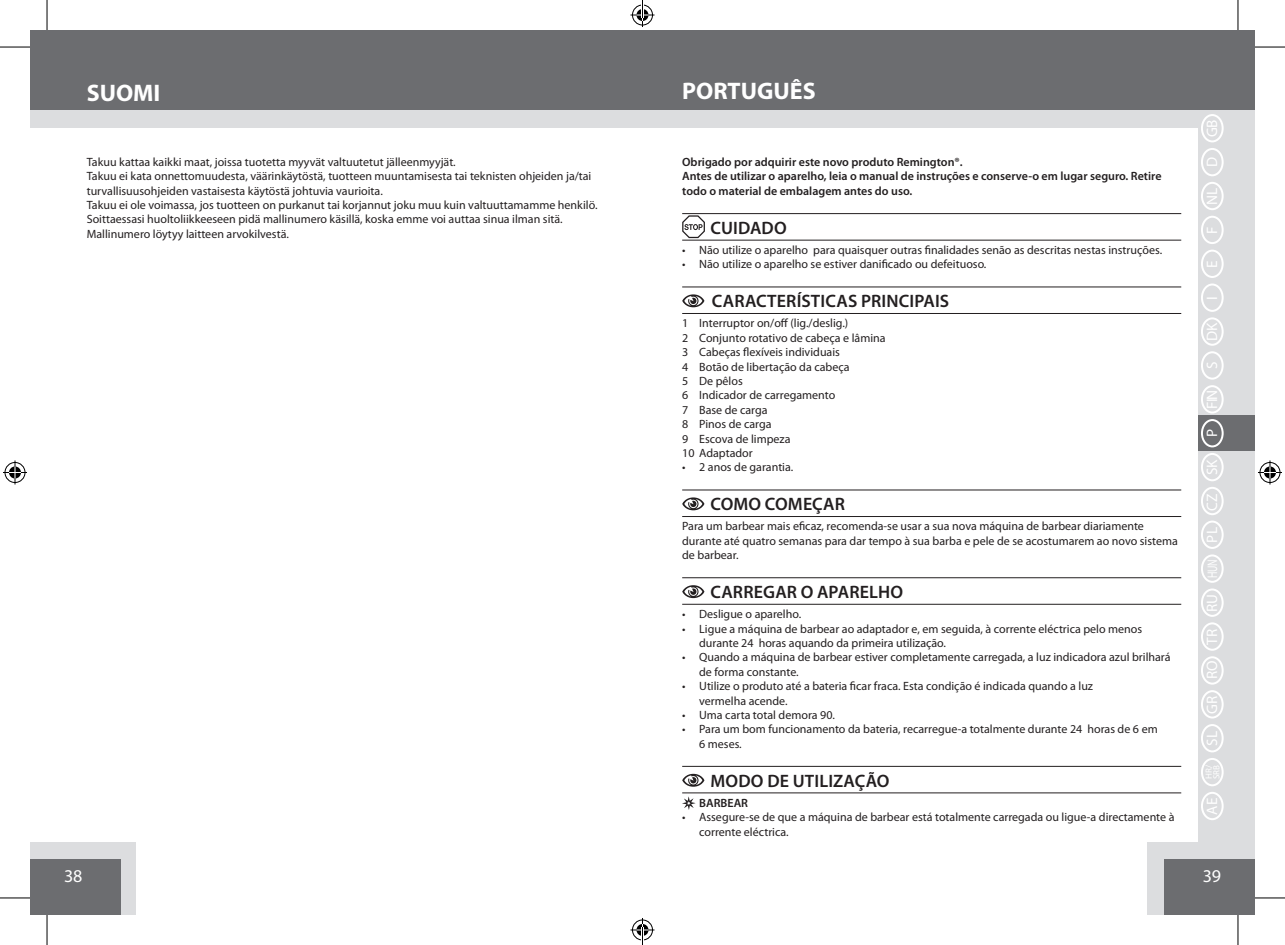
<style>
.page{position:relative;width:1285px;height:945px;background:#fff}
.page>*{position:absolute;margin:0;border:0;box-sizing:border-box;transform-origin:0 0}
.t1{font:700 24px "Myriad Pro";color:#fff}
.t2{font:600 18px "Myriad Pro";letter-spacing:.01em;color:#231f20}
.t3{font:18px "Myriad Pro";color:#fff}
.t4{font:15.2px "Myriad Pro";color:#fff}
.t5{font:14px "Myriad Pro";color:#fff;scale:.7 1}
.t6{font:12px/14.4px "Myriad Pro";color:#231f20}
.t7{font:600 12px/14.4px "Myriad Pro";color:#231f20}
.t8{font:9px/7.4px "Myriad Pro";color:#fff}
.s1{font-size:15.2px}
</style>
<div class="page">
<div style="left:30px;top:31px;width:1225px;height:96px;background:#dcdddf"></div>
<div style="left:1147px;top:842px;width:108px;height:72px;background:#dcdddf"></div>
<div style="left:30px;top:842px;width:106px;height:72px;background:#dcdddf"></div>
<div style="left:1198px;top:31px;width:57px;height:883px;background:#dcdddf"></div>
<div style="left:642px;top:30px;width:613px;height:79px;background:#6c6d70"></div>
<div style="left:1198px;top:416px;width:57px;height:34px;background:#6c6d70"></div>
<div style="left:1164px;top:859px;width:91px;height:55px;background:#6c6d70"></div>
<div style="left:30px;top:859px;width:91px;height:55px;background:#6c6d70"></div>
<div style="left:30px;top:30px;width:612px;height:79px;background:#6c6d70"></div>
<div style="left:1201px;top:114px;width:22px;height:28px;border:2px solid #fff;border-radius:50%"></div>
<div style="left:1201px;top:148px;width:22px;height:28px;border:2px solid #fff;border-radius:50%"></div>
<div style="left:1201px;top:182px;width:22px;height:28px;border:2px solid #fff;border-radius:50%"></div>
<div style="left:1201px;top:216px;width:22px;height:28px;border:2px solid #fff;border-radius:50%"></div>
<div style="left:1201px;top:249px;width:22px;height:29px;border:2px solid #fff;border-radius:50%"></div>
<div style="left:1201px;top:283px;width:22px;height:29px;border:2px solid #fff;border-radius:50%"></div>
<div style="left:1201px;top:317px;width:22px;height:29px;border:2px solid #fff;border-radius:50%"></div>
<div style="left:1201px;top:351px;width:22px;height:28px;border:2px solid #fff;border-radius:50%"></div>
<div style="left:1201px;top:385px;width:22px;height:28px;border:2px solid #fff;border-radius:50%"></div>
<div style="left:1201px;top:419px;width:22px;height:28px;border:2px solid #fff;border-radius:50%"></div>
<div style="left:1201px;top:453px;width:22px;height:28px;border:2px solid #fff;border-radius:50%"></div>
<div style="left:1201px;top:487px;width:22px;height:28px;border:2px solid #fff;border-radius:50%"></div>
<div style="left:1201px;top:554px;width:22px;height:28px;border:2px solid #fff;border-radius:50%"></div>
<div style="left:1201px;top:520px;width:22px;height:29px;border:2px solid #fff;border-radius:50%"></div>
<div style="left:1201px;top:588px;width:22px;height:28px;border:2px solid #fff;border-radius:50%"></div>
<div style="left:1201px;top:622px;width:22px;height:28px;border:2px solid #fff;border-radius:50%"></div>
<div style="left:1201px;top:656px;width:22px;height:28px;border:2px solid #fff;border-radius:50%"></div>
<div style="left:1201px;top:690px;width:22px;height:28px;border:2px solid #fff;border-radius:50%"></div>
<div style="left:1201px;top:724px;width:22px;height:28px;border:2px solid #fff;border-radius:50%"></div>
<div style="left:1201px;top:757px;width:22px;height:29px;border:2px solid #fff;border-radius:50%"></div>
<div style="left:1201px;top:791px;width:22px;height:29px;border:2px solid #fff;border-radius:50%"></div>
<hr style="left:682px;top:213px;width:499px;height:1px;background:#231f20">
<hr style="left:682px;top:239px;width:499px;height:1px;background:#231f20">
<hr style="left:682px;top:286px;width:499px;height:1px;background:#231f20">
<hr style="left:682px;top:313px;width:499px;height:1px;background:#231f20">
<hr style="left:682px;top:489px;width:499px;height:1px;background:#231f20">
<hr style="left:682px;top:516px;width:499px;height:1px;background:#231f20">
<hr style="left:682px;top:577px;width:499px;height:1px;background:#231f20">
<hr style="left:682px;top:603px;width:499px;height:1px;background:#231f20">
<hr style="left:682px;top:765px;width:499px;height:1px;background:#231f20">
<hr style="left:682px;top:792px;width:499px;height:1px;background:#231f20">
<svg style="left:682px;top:214px;width:23px;height:25px"></svg>
<svg style="left:682px;top:294px;width:22px;height:13px"></svg>
<svg style="left:682px;top:497px;width:22px;height:13px"></svg>
<svg style="left:682px;top:585px;width:22px;height:13px"></svg>
<svg style="left:682px;top:773px;width:22px;height:13px"></svg>
<svg style="left:682px;top:796px;width:13px;height:13px"></svg>
<hr style="left:0;top:47px;width:30px;height:1px;background:#000">
<hr style="left:1255px;top:47px;width:30px;height:1px;background:#000">
<hr style="left:0;top:897px;width:30px;height:1px;background:#000">
<hr style="left:1255px;top:897px;width:30px;height:1px;background:#000">
<hr style="left:47px;top:0;width:1px;height:30px;background:#000">
<hr style="left:47px;top:914px;width:1px;height:30px;background:#000">
<hr style="left:1237px;top:0;width:1px;height:30px;background:#000">
<hr style="left:1237px;top:914px;width:1px;height:30px;background:#000">
<svg style="left:3px;top:460px;width:24px;height:24px"></svg>
<svg style="left:1258px;top:460px;width:24px;height:24px"></svg>
<svg style="left:630px;top:0;width:24px;height:27px"></svg>
<svg style="left:630px;top:918px;width:24px;height:26px"></svg>
<h1 class="t1" style="left:87px;top:79px;width:75px">SUOMI</h1>
<h1 class="t1" style="left:682px;top:77px;width:135px">PORTUGUÊS</h1>
<p class="t6" style="left:87px;top:155px;width:512px">Takuu kattaa kaikki maat, joissa tuotetta myyvät valtuutetut jälleenmyyjät.<br>Takuu ei kata onnettomuudesta, väärinkäytöstä, tuotteen muuntamisesta tai teknisten ohjeiden ja/tai turvallisuusohjeiden vastaisesta käytöstä johtuvia vaurioita.<br>Takuu ei ole voimassa, jos tuotteen on purkanut tai korjannut joku muu kuin valtuuttamamme henkilö.<br>Soittaessasi huoltoliikkeeseen pidä mallinumero käsillä, koska emme voi auttaa sinua ilman sitä.<br>Mallinumero löytyy laitteen arvokilvestä.</p>
<p class="t7" style="left:682px;top:155px;width:481px">Obrigado por adquirir este novo produto Remington®.<br>Antes de utilizar o aparelho, leia o manual de instruções e conserve-o em lugar seguro. Retire todo o material de embalagem antes do uso.</p>
<h2 class="t2" style="left:710px;top:218px;width:78px">CUIDADO</h2>
<p class="t6" style="left:682px;top:243px;width:481px">• Não utilize o aparelho para quaisquer outras finalidades senão as descritas nestas instruções.</p>
<p class="t6" style="left:682px;top:257px;width:306px">• Não utilize o aparelho se estiver danificado ou defeituoso.</p>
<h2 class="t2" style="left:712px;top:291px;width:239px">CARACTERÍSTICAS PRINCIPAIS</h2>
<p class="t6" style="left:682px;top:316px;width:205px">1 Interruptor on/off (lig./deslig.)<br>2 Conjunto rotativo de cabeça e lâmina<br>3 Cabeças flexíveis individuais<br>4 Botão de libertação da cabeça<br>5 De pêlos<br>6 Indicador de carregamento<br>7 Base de carga<br>8 Pinos de carga<br>9 Escova de limpeza<br>10 Adaptador</p>
<p class="t6" style="left:682px;top:460px;width:113px">• 2 anos de garantia.</p>
<h2 class="t2" style="left:710px;top:494px;width:136px">COMO COMEÇAR</h2>
<p class="t6" style="left:682px;top:519px;width:497px">Para um barbear mais eficaz, recomenda-se usar a sua nova máquina de barbear diariamente durante até quatro semanas para dar tempo à sua barba e pele de se acostumarem ao novo sistema de barbear.</p>
<h2 class="t2" style="left:710px;top:582px;width:194px">CARREGAR O APARELHO</h2>
<p class="t6" style="left:682px;top:607px;width:120px">• Desligue o aparelho.</p>
<p class="t6" style="left:699px;top:621px;width:444px;text-indent:-17px">• Ligue a máquina de barbear ao adaptador e, em seguida, à corrente eléctrica pelo menos durante 24 horas aquando da primeira utilização.</p>
<p class="t6" style="left:699px;top:650px;width:473px;text-indent:-17px">• Quando a máquina de barbear estiver completamente carregada, a luz indicadora azul brilhará de forma constante.</p>
<p class="t6" style="left:699px;top:679px;width:395px;text-indent:-17px">• Utilize o produto até a bateria ficar fraca. Esta condição é indicada quando a luz vermelha acende.</p>
<p class="t6" style="left:682px;top:708px;width:154px">• Uma carta total demora 90.</p>
<p class="t6" style="left:699px;top:722px;width:460px;text-indent:-17px">• Para um bom funcionamento da bateria, recarregue-a totalmente durante 24 horas de 6 em<br>6 meses.</p>
<h2 class="t2" style="left:710px;top:770px;width:180px">MODO DE UTILIZAÇÃO</h2>
<p class="t7" style="left:699px;top:795px;width:50px">BARBEAR</p>
<p class="t6" style="left:699px;top:810px;width:477px;text-indent:-17px">• Assegure-se de que a máquina de barbear está totalmente carregada ou ligue-a directamente à corrente eléctrica.</p>
<p class="t4" style="left:1203px;top:137px;width:20px;rotate:-90deg">GB</p>
<p class="t4" style="left:1203px;top:167px;width:12px;rotate:-90deg">D</p>
<p class="t4" style="left:1203px;top:205px;width:19px;rotate:-90deg">NL</p>
<p class="t4" style="left:1203px;top:234px;width:9px;rotate:-90deg">F</p>
<p class="t4" style="left:1203px;top:268px;width:9px;rotate:-90deg">E</p>
<p class="t4" style="left:1203px;top:299px;width:5px;rotate:-90deg">I</p>
<p class="t4" style="left:1203px;top:341px;width:20px;rotate:-90deg">DK</p>
<p class="t4" style="left:1203px;top:369px;width:9px;rotate:-90deg">S</p>
<p class="t4" style="left:1203px;top:409px;width:21px;rotate:-90deg">FIN</p>
<p class="t4" style="left:1203px;top:437px;width:10px;rotate:-90deg">P</p>
<p class="t4" style="left:1203px;top:475px;width:17px;rotate:-90deg">SK</p>
<p class="t4" style="left:1203px;top:510px;width:19px;rotate:-90deg">CZ</p>
<p class="t5" style="left:1204px;top:578px;width:74px;rotate:-90deg">HUN <span class="s1">PL</span></p>
<p class="t4" style="left:1203px;top:611px;width:19px;rotate:-90deg">RU</p>
<p class="t4" style="left:1203px;top:644px;width:17px;rotate:-90deg">TR</p>
<p class="t4" style="left:1203px;top:679px;width:20px;rotate:-90deg">RO</p>
<p class="t4" style="left:1203px;top:714px;width:19px;rotate:-90deg">GR</p>
<p class="t4" style="left:1203px;top:745px;width:16px;rotate:-90deg">SL</p>
<p class="t8" style="left:1205px;top:779px;width:16px;rotate:-90deg">HR/<br>SRB</p>
<p class="t4" style="left:1203px;top:814px;width:18px;rotate:-90deg">AE</p>
<h2 class="t3" style="left:64px;top:865px;width:20px">38</h2>
<h2 class="t3" style="left:1202px;top:865px;width:20px">39</h2>
</div>
